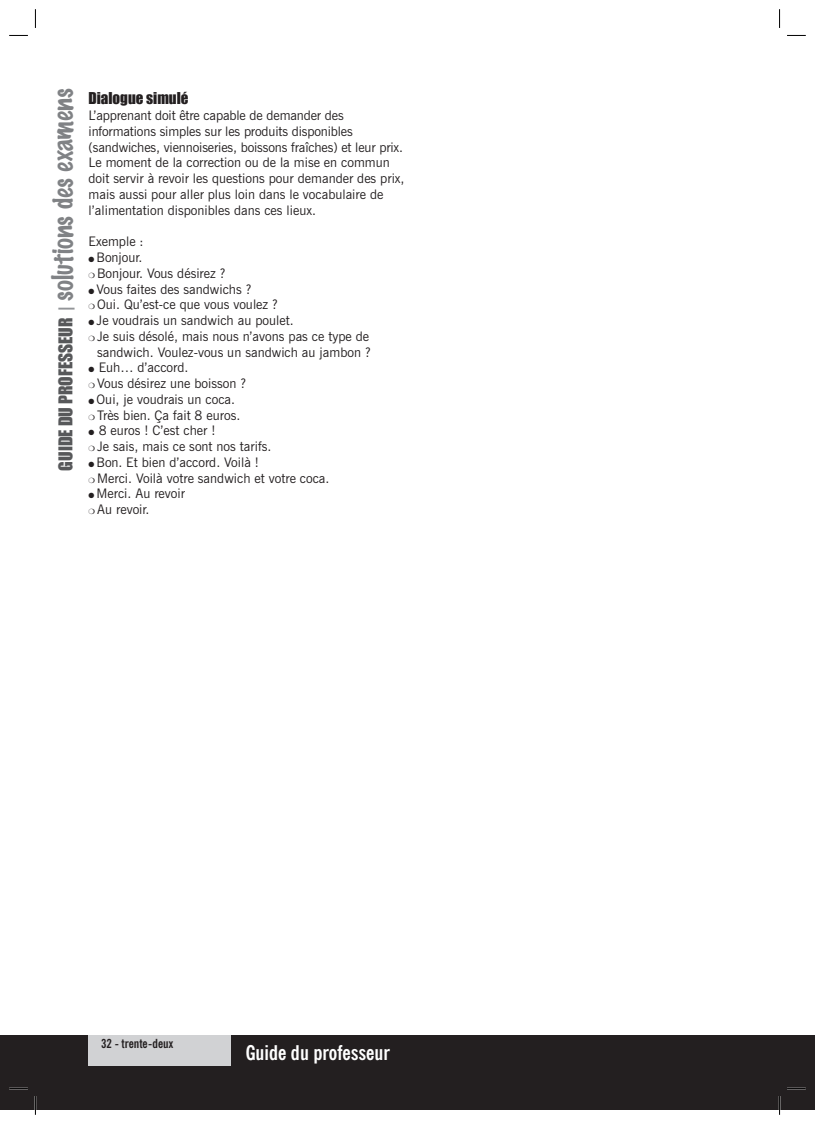
<style>
.page{position:relative;width:815px;height:1124px;background:#fff}
.page>*{position:absolute;margin:0;border:0;box-sizing:border-box;transform-origin:0 0}
.t1{font:100 26.25px "Marker Felt";letter-spacing:-.005em;color:#808285}
.t2{font:700 condensed 20.25px "News Gothic BT";color:#fff}
.t3{font:15px "Impact";color:#231f20}
.t4{font:13.12px/15.8px "News Gothic BT";color:#231f20}
.t5{font:700 condensed 12.5px "News Gothic BT";color:#231f20}
.s1{font-family:"Impact";font-weight:400;font-size:17.5px;color:#57585a}
.s2{font-family:"Impact";font-weight:400;font-size:17.5px;color:#939598}
</style>
<div class="page">
<div style="left:0;top:1034px;width:780px;height:75px;background:#231f20"></div>
<div style="left:88px;top:1034px;width:143px;height:30px;background:#d1d2d4"></div>
<div style="left:780px;top:1034px;width:35px;height:75px;background:#231f20"></div>
<svg style="left:9px;top:35px;width:19px;height:1px"></svg>
<svg style="left:787px;top:35px;width:19px;height:1px"></svg>
<svg style="left:9px;top:1087px;width:19px;height:2px"></svg>
<svg style="left:787px;top:1087px;width:19px;height:2px"></svg>
<svg style="left:35px;top:9px;width:1px;height:19px"></svg>
<svg style="left:35px;top:1097px;width:1px;height:17px"></svg>
<svg style="left:779px;top:9px;width:1px;height:19px"></svg>
<svg style="left:779px;top:1096px;width:1px;height:18px"></svg>
<h1 class="t1" style="left:50px;top:470px;width:383px;rotate:-90deg"><span class="s1">GUIDE DU PROFESSEUR</span> <span class="s2">|</span> solutions des examens</h1>
<p class="t3" style="left:89px;top:89px;width:102px">Dialogue simulé</p>
<p class="t4" style="left:89px;top:107px;width:317px">L’apprenant doit être capable de demander des informations simples sur les produits disponibles (sandwiches, viennoiseries, boissons fraîches) et leur prix.<br>Le moment de la correction ou de la mise en commun doit servir à revoir les questions pour demander des prix, mais aussi pour aller plus loin dans le vocabulaire de l’alimentation disponibles dans ces lieux.</p>
<p class="t4" style="left:89px;top:233px;width:57px">Exemple :</p>
<p class="t4" style="left:89px;top:249px;width:139px">● Bonjour.<br>❍ Bonjour. Vous désirez ?</p>
<p class="t4" style="left:89px;top:281px;width:191px">● Vous faites des sandwichs ?<br>❍ Oui. Qu’est-ce que vous voulez ?</p>
<p class="t4" style="left:89px;top:312px;width:207px">● Je voudrais un sandwich au poulet.</p>
<p class="t4" style="left:89px;top:328px;width:282px">❍ Je suis désolé, mais nous n’avons pas ce type de</p>
<p class="t4" style="left:97px;top:344px;width:275px">sandwich. Voulez-vous un sandwich au jambon ?</p>
<p class="t4" style="left:89px;top:359px;width:159px">● Euh… d’accord.<br>❍ Vous désirez une boisson ?</p>
<p class="t4" style="left:89px;top:391px;width:153px">● Oui, je voudrais un coca. ❍ Très bien. Ça fait 8 euros.</p>
<p class="t4" style="left:89px;top:422px;width:184px">● 8 euros ! C’est cher !<br>❍ Je sais, mais ce sont nos tarifs.</p>
<p class="t4" style="left:89px;top:454px;width:242px">● Bon. Et bien d’accord. Voilà !<br>❍ Merci. Voilà votre sandwich et votre coca.</p>
<p class="t4" style="left:89px;top:485px;width:98px">● Merci. Au revoir ❍ Au revoir.</p>
<p class="t5" style="left:101px;top:1036px;width:73px">32 - trente-deux</p>
<h2 class="t2" style="left:246px;top:1039px;width:146px">Guide du professeur</h2>
</div>
